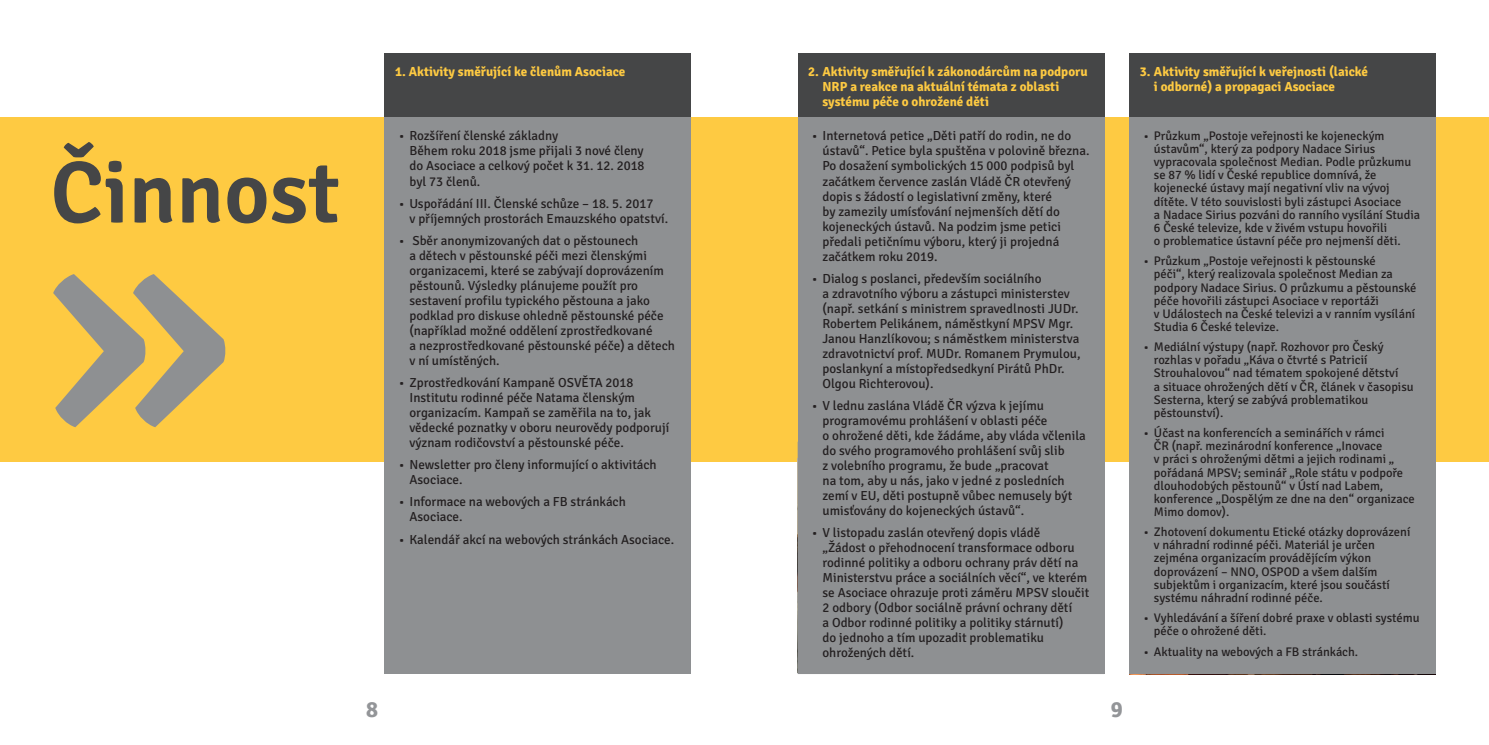
<style>
.page{position:relative;width:1489px;height:745px;background:#fff}
.page>*{position:absolute;margin:0;border:0;box-sizing:border-box;transform-origin:0 0}
.t1{font:600 87.5px "Signika";color:#454647}
.t2{font:700 22.5px "Signika";color:#939598}
.t3{font:13.12px/15px "Signika";color:#231f20}
.t4{font:700 13.12px/15px "Signika";color:#feca42}
.t5{font:12.5px/13.1px "Signika";color:#231f20}
</style>
<div class="page">
<div style="left:0;top:117px;width:1488px;height:344px;background:#feca42"></div>
<div style="left:384px;top:114px;width:307px;height:559px;background:#8e9092"></div>
<svg style="left:53px;top:274px;width:173px;height:153px"></svg>
<div style="left:797px;top:114px;width:307px;height:559px;background:#8e9092"></div>
<div style="left:1129px;top:114px;width:306px;height:559px;background:#8e9092"></div>
<div style="left:1129px;top:53px;width:306px;height:64px;background:#454647"></div>
<div style="left:797px;top:53px;width:307px;height:64px;background:#454647"></div>
<div style="left:384px;top:53px;width:307px;height:64px;background:#454647"></div>
<p class="t4" style="left:395px;top:64px;width:232px">1. Aktivity směřující ke členům Asociace</p>
<p class="t4" style="left:822px;top:64px;width:267px;text-indent:-14px">2. Aktivity směřující k zákonodárcům na podporu<br>NRP a reakce na aktuální témata z oblasti systému péče o ohrožené děti</p>
<p class="t4" style="left:1153px;top:64px;width:216px;text-indent:-14px">3. Aktivity směřující k veřejnosti (laické i odborné) a propagaci Asociace</p>
<h1 class="t1" style="left:50px;top:141px;width:291px">Činnost</h1>
<p class="t3" style="left:822px;top:129px;width:268px;text-indent:-11px">• Internetová petice „Děti patří do rodin, ne do ústavů“. Petice byla spuštěna v polovině března.<br>Po dosažení symbolických 15 000 podpisů byl začátkem července zaslán Vládě ČR otevřený dopis s žádostí o legislativní změny, které<br>by zamezily umísťování nejmenších dětí do kojeneckých ústavů. Na podzim jsme petici předali petičnímu výboru, který ji projedná začátkem roku 2019.</p>
<p class="t3" style="left:822px;top:271px;width:259px;text-indent:-11px">• Dialog s poslanci, především sociálního<br>a zdravotního výboru a zástupci ministerstev (např. setkání s ministrem spravedlnosti JUDr.<br>Robertem Pelikánem, náměstkyní MPSV Mgr.<br>Janou Hanzlíkovou; s náměstkem ministerstva zdravotnictví prof. MUDr. Romanem Prymulou, poslankyní a místopředsedkyní Pirátů PhDr.<br>Olgou Richterovou).</p>
<p class="t3" style="left:822px;top:398px;width:265px;text-indent:-11px">• V lednu zaslána Vládě ČR výzva k jejímu programovému prohlášení v oblasti péče<br>o ohrožené děti, kde žádáme, aby vláda včlenila do svého programového prohlášení svůj slib<br>z volebního programu, že bude „pracovat<br>na tom, aby u nás, jako v jedné z posledních zemí v EU, děti postupně vůbec nemusely být umisťovány do kojeneckých ústavů“.</p>
<p class="t3" style="left:822px;top:525px;width:268px;text-indent:-11px">• V listopadu zaslán otevřený dopis vládě<br>„Žádost o přehodnocení transformace odboru rodinné politiky a odboru ochrany práv dětí na Ministerstvu práce a sociálních věcí“, ve kterém se Asociace ohrazuje proti záměru MPSV sloučit 2 odbory (Odbor sociálně právní ochrany dětí<br>a Odbor rodinné politiky a politiky stárnutí)<br>do jednoho a tím upozadit problematiku ohrožených dětí.</p>
<p class="t3" style="left:409px;top:129px;width:236px;text-indent:-11px">• Rozšíření členské základny<br>Během roku 2018 jsme přijali 3 nové členy do Asociace a celkový počet k 31. 12. 2018 byl 73 členů.</p>
<p class="t3" style="left:409px;top:196px;width:260px;text-indent:-11px">• Uspořádání III. Členské schůze – 18. 5. 2017<br>v příjemných prostorách Emauzského opatství.</p>
<p class="t3" style="left:409px;top:233px;width:267px;text-indent:-11px">• Sběr anonymizovaných dat o pěstounech<br>a dětech v pěstounské péči mezi členskými organizacemi, které se zabývají doprovázením pěstounů. Výsledky plánujeme použít pro sestavení profilu typického pěstouna a jako podklad pro diskuse ohledně pěstounské péče (například možné oddělení zprostředkované<br>a nezprostředkované pěstounské péče) a dětech v ní umístěných.</p>
<p class="t3" style="left:409px;top:375px;width:261px;text-indent:-11px">• Zprostředkování Kampaně OSVĚTA 2018<br>Institutu rodinné péče Natama členským organizacím. Kampaň se zaměřila na to, jak vědecké poznatky v oboru neurovědy podporují význam rodičovství a pěstounské péče.</p>
<p class="t3" style="left:409px;top:457px;width:249px;text-indent:-11px">• Newsletter pro členy informující o aktivitách<br>Asociace.</p>
<p class="t3" style="left:409px;top:494px;width:218px;text-indent:-11px">• Informace na webových a FB stránkách<br>Asociace.</p>
<p class="t3" style="left:399px;top:531px;width:277px">• Kalendář akcí na webových stránkách Asociace.</p>
<p class="t5" style="left:1153px;top:129px;width:268px;text-indent:-11px">• Průzkum „Postoje veřejnosti ke kojeneckým ústavům“, který za podpory Nadace Sirius vypracovala společnost Median. Podle průzkumu se 87 % lidí v České republice domnívá, že kojenecké ústavy mají negativní vliv na vývoj dítěte. V této souvislosti byli zástupci Asociace<br>a Nadace Sirius pozváni do ranního vysílání Studia 6 České televize, kde v živém vstupu hovořili<br>o problematice ústavní péče pro nejmenší děti.</p>
<p class="t5" style="left:1153px;top:254px;width:264px;text-indent:-11px">• Průzkum „Postoje veřejnosti k pěstounské<br>péči“, který realizovala společnost Median za podpory Nadace Sirius. O průzkumu a pěstounské péče hovořili zástupci Asociace v reportáži<br>v Událostech na České televizi a v ranním vysílání Studia 6 České televize.</p>
<p class="t5" style="left:1153px;top:340px;width:261px;text-indent:-11px">• Mediální výstupy (např. Rozhovor pro Český rozhlas v pořadu „Káva o čtvrté s Patricií Strouhalovou“ nad tématem spokojené dětství<br>a situace ohrožených dětí v ČR, článek v časopisu Sesterna, který se zabývá problematikou pěstounství).</p>
<p class="t5" style="left:1153px;top:426px;width:262px;text-indent:-11px">• Účast na konferencích a seminářích v rámci<br>ČR (např. mezinárodní konference „Inovace<br>v práci s ohroženými dětmi a jejich rodinami „ pořádaná MPSV; seminář „Role státu v podpoře dlouhodobých pěstounů“ v Ústí nad Labem, konference „Dospělým ze dne na den“ organizace Mimo domov).</p>
<p class="t5" style="left:1153px;top:525px;width:258px;text-indent:-11px">• Zhotovení dokumentu Etické otázky doprovázení v náhradní rodinné péči. Materiál je určen zejména organizacím provádějícím výkon doprovázení – NNO, OSPOD a všem dalším subjektům i organizacím, které jsou součástí systému náhradní rodinné péče.</p>
<p class="t5" style="left:1153px;top:611px;width:267px;text-indent:-11px">• Vyhledávání a šíření dobré praxe v oblasti systému péče o ohrožené děti.</p>
<p class="t5" style="left:1143px;top:644px;width:216px">• Aktuality na webových a FB stránkách.</p>
<h2 class="t2" style="left:366px;top:695px;width:13px">8</h2>
<h2 class="t2" style="left:1110px;top:695px;width:13px">9</h2>
</div>
